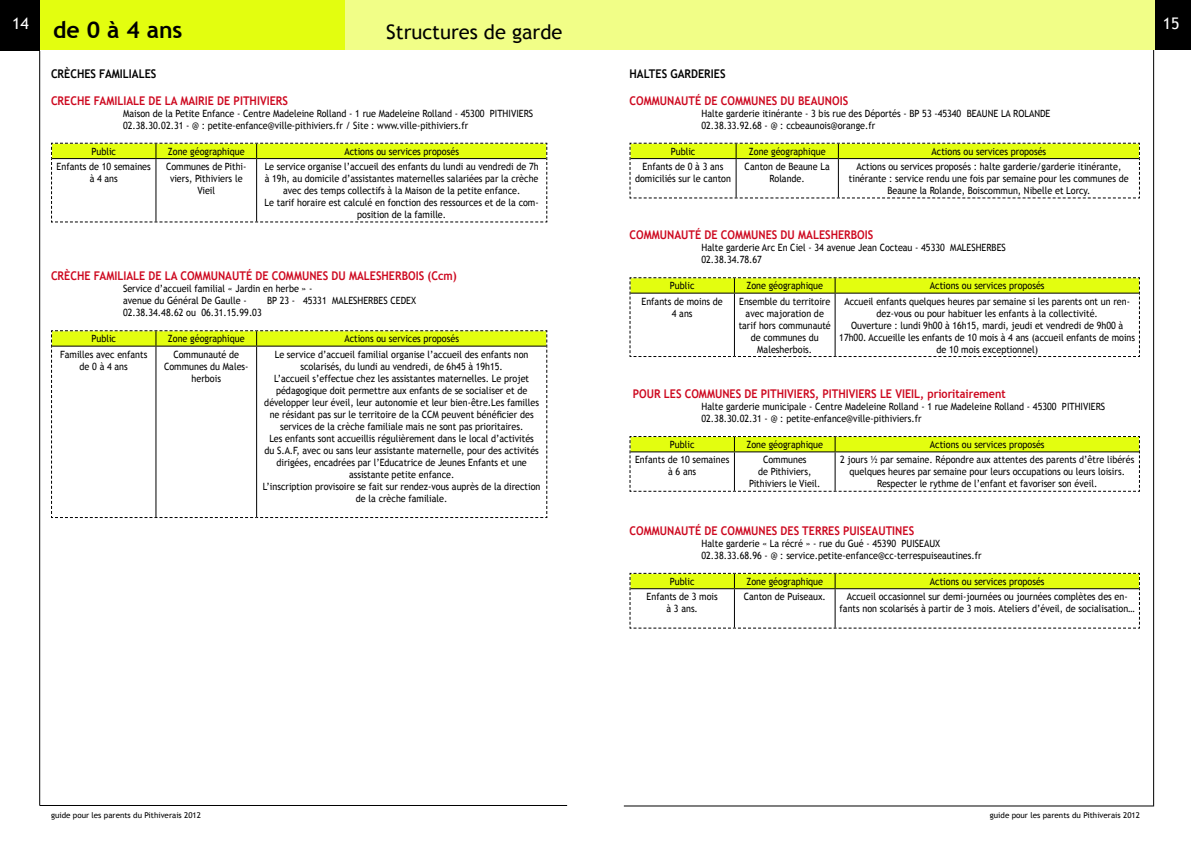
<style>
.page{position:relative;width:1191px;height:842px;background:#fff}
.page>*{position:absolute;margin:0;border:0;box-sizing:border-box;transform-origin:0 0}
.t1{font:700 23px "Trebuchet MS";color:#000}
.t2{font:20px "Trebuchet MS";color:#000}
.t3{font:16px "Trebuchet MS";color:#fff}
.t4{font:700 12px "Trebuchet MS";color:#cd071e;scale:.9 1}
.t5{font:700 12px "Trebuchet MS";color:#000;scale:.9 1}
.t6{font:10px/12px "Trebuchet MS";color:#000;text-align:center;scale:.9 1}
.t7{font:8px "Trebuchet MS";color:#000}
</style>
<div class="page">
<div style="left:0;top:0;width:40px;height:50px;background:#000"></div>
<hr style="left:39px;top:51px;width:1px;height:754px;background:#000">
<hr style="left:1153px;top:48px;width:1px;height:758px;background:#000">
<hr style="left:624px;top:805px;width:529px;height:1px;background:#000">
<hr style="left:40px;top:805px;width:527px;height:1px;background:#000">
<div style="left:1152px;top:0;width:39px;height:50px;background:#000"></div>
<div style="left:42px;top:0;width:1113px;height:49px;background:#f1fe87"></div>
<svg style="left:51px;top:142px;width:497px;height:81px"></svg>
<hr style="left:52px;top:158px;width:104px;height:1px;background:#000">
<hr style="left:156px;top:158px;width:101px;height:1px;background:#000">
<hr style="left:155px;top:159px;width:1px;height:62px;background:#000">
<hr style="left:257px;top:158px;width:289px;height:1px;background:#000">
<hr style="left:256px;top:159px;width:1px;height:62px;background:#000">
<svg style="left:51px;top:330px;width:497px;height:188px"></svg>
<hr style="left:52px;top:346px;width:104px;height:1px;background:#000">
<hr style="left:156px;top:346px;width:101px;height:1px;background:#000">
<hr style="left:155px;top:347px;width:1px;height:170px;background:#000">
<hr style="left:257px;top:346px;width:289px;height:1px;background:#000">
<hr style="left:256px;top:347px;width:1px;height:170px;background:#000">
<svg style="left:629px;top:142px;width:511px;height:57px"></svg>
<hr style="left:630px;top:158px;width:106px;height:1px;background:#000">
<hr style="left:736px;top:158px;width:102px;height:1px;background:#000">
<hr style="left:735px;top:159px;width:1px;height:38px;background:#000">
<hr style="left:838px;top:158px;width:301px;height:1px;background:#000">
<hr style="left:838px;top:159px;width:1px;height:38px;background:#000">
<svg style="left:629px;top:277px;width:511px;height:80px"></svg>
<hr style="left:630px;top:293px;width:104px;height:1px;background:#000">
<hr style="left:734px;top:293px;width:101px;height:1px;background:#000">
<hr style="left:734px;top:294px;width:1px;height:62px;background:#000">
<hr style="left:835px;top:293px;width:304px;height:1px;background:#000">
<hr style="left:834px;top:294px;width:1px;height:62px;background:#000">
<svg style="left:629px;top:436px;width:511px;height:56px"></svg>
<hr style="left:630px;top:451px;width:104px;height:1px;background:#000">
<hr style="left:734px;top:451px;width:101px;height:1px;background:#000">
<hr style="left:734px;top:452px;width:1px;height:39px;background:#000">
<hr style="left:835px;top:451px;width:304px;height:1px;background:#000">
<hr style="left:834px;top:452px;width:1px;height:39px;background:#000">
<svg style="left:629px;top:572px;width:511px;height:57px"></svg>
<hr style="left:630px;top:588px;width:104px;height:1px;background:#000">
<hr style="left:734px;top:588px;width:101px;height:1px;background:#000">
<hr style="left:734px;top:589px;width:1px;height:39px;background:#000">
<hr style="left:835px;top:588px;width:304px;height:1px;background:#000">
<hr style="left:834px;top:589px;width:1px;height:39px;background:#000">
<div style="left:41px;top:0;width:304px;height:50px;background:#e3fe0f"></div>
<h3 class="t3" style="left:12px;top:14px;width:18px">14</h3>
<h1 class="t1" style="left:53px;top:16px;width:131px">de 0 à 4 ans</h1>
<h2 class="t2" style="left:386px;top:20px;width:178px">Structures de garde</h2>
<p class="t5" style="left:51px;top:67px;width:119px">CRÈCHES FAMILIALES</p>
<p class="t4" style="left:51px;top:93px;width:265px">CRECHE FAMILIALE DE LA MAIRIE DE PITHIVIERS</p>
<p class="t6" style="left:123px;top:107px;width:457px;text-align:left">Maison de la Petite Enfance - Centre Madeleine Rolland - 1 rue Madeleine Rolland - 45300 PITHIVIERS<br>02.38.30.02.31 - @ : petite-enfance@ville-pithiviers.fr / Site : www.ville-pithiviers.fr</p>
<p class="t6" style="left:91px;top:145px;width:29px">Public</p>
<p class="t6" style="left:168px;top:145px;width:87px">Zone géographique</p>
<p class="t6" style="left:344px;top:145px;width:129px">Actions ou services proposés</p>
<p class="t6" style="left:57px;top:161px;width:106px">Enfants de 10 semaines à 4 ans</p>
<p class="t6" style="left:166px;top:161px;width:91px">Communes de Pithi&shy;viers, Pithiviers le<br>Vieil</p>
<p class="t6" style="left:265px;top:161px;width:306px">Le service organise l’accueil des enfants du lundi au vendredi de 7h à 19h, au domicile d’assistantes maternelles salariées par la crèche avec des temps collectifs à la Maison de la petite enfance.<br>Le tarif horaire est calculé en fonction des ressources et de la com&shy;position de la famille.</p>
<p class="t4" style="left:51px;top:268px;width:452px">CRÈCHE FAMILIALE DE LA COMMUNAUTÉ DE COMMUNES DU MALESHERBOIS (Ccm)</p>
<p class="t6" style="left:123px;top:283px;width:212px;text-align:left">Service d’accueil familial « Jardin en herbe » - avenue du Général De Gaulle -</p>
<p class="t6" style="left:267px;top:295px;width:167px">BP 23 - 45331 MALESHERBES CEDEX</p>
<p class="t6" style="left:123px;top:307px;width:156px">02.38.34.48.62 ou 06.31.15.99.03</p>
<p class="t6" style="left:91px;top:333px;width:29px">Public</p>
<p class="t6" style="left:168px;top:333px;width:87px">Zone géographique</p>
<p class="t6" style="left:344px;top:333px;width:129px">Actions ou services proposés</p>
<p class="t6" style="left:60px;top:348px;width:98px">Familles avec enfants de 0 à 4 ans</p>
<p class="t6" style="left:164px;top:348px;width:95px">Communauté de<br>Communes du Males&shy;herbois</p>
<p class="t6" style="left:263px;top:348px;width:310px">Le service d’accueil familial organise l’accueil des enfants non scolarisés, du lundi au vendredi, de 6h45 à 19h15.<br>L’accueil s’effectue chez les assistantes maternelles. Le projet pédagogique doit permettre aux enfants de se socialiser et de développer leur éveil, leur autonomie et leur bien-être.Les familles ne résidant pas sur le territoire de la CCM peuvent bénéficier des services de la crèche familiale mais ne sont pas prioritaires.<br>Les enfants sont accueillis régulièrement dans le local d’activités<br>du S.A.F, avec ou sans leur assistante maternelle, pour des activités dirigées, encadrées par l’Educatrice de Jeunes Enfants et une assistante petite enfance.<br>L’inscription provisoire se fait sur rendez-vous auprès de la direction de la crèche familiale.</p>
<p class="t5" style="left:629px;top:67px;width:108px">HALTES GARDERIES</p>
<p class="t4" style="left:629px;top:93px;width:244px">COMMUNAUTÉ DE COMMUNES DU BEAUNOIS</p>
<p class="t6" style="left:701px;top:107px;width:389px;text-align:left">Halte garderie itinérante - 3 bis rue des Déportés - BP 53 -45340 BEAUNE LA ROLANDE<br>02.38.33.92.68 - @ : ccbeaunois@orange.fr</p>
<p class="t6" style="left:671px;top:145px;width:29px">Public</p>
<p class="t6" style="left:749px;top:145px;width:87px">Zone géographique</p>
<p class="t6" style="left:931px;top:145px;width:129px">Actions ou services proposés</p>
<p class="t6" style="left:635px;top:161px;width:108px">Enfants de 0 à 3 ans domiciliés sur le canton</p>
<p class="t6" style="left:744px;top:161px;width:96px">Canton de Beaune La<br>Rolande.</p>
<p class="t6" style="left:849px;top:161px;width:312px">Actions ou services proposés : halte garderie/garderie itinérante, tinérante : service rendu une fois par semaine pour les communes de<br>Beaune la Rolande, Boiscommun, Nibelle et Lorcy.</p>
<p class="t4" style="left:629px;top:227px;width:272px">COMMUNAUTÉ DE COMMUNES DU MALESHERBOIS</p>
<p class="t6" style="left:701px;top:242px;width:340px;text-align:left">Halte garderie Arc En Ciel - 34 avenue Jean Cocteau - 45330 MALESHERBES<br>02.38.34.78.67</p>
<p class="t6" style="left:670px;top:280px;width:29px">Public</p>
<p class="t6" style="left:746px;top:280px;width:87px">Zone géographique</p>
<p class="t6" style="left:930px;top:280px;width:129px">Actions ou services proposés</p>
<p class="t6" style="left:641px;top:295px;width:92px">Enfants de moins de<br>4 ans</p>
<p class="t6" style="left:738px;top:295px;width:104px">Ensemble du territoire avec majoration de tarif hors communauté de communes du<br>Malesherbois.</p>
<p class="t6" style="left:839px;top:295px;width:330px">Accueil enfants quelques heures par semaine si les parents ont un ren&shy;dez-vous ou pour habituer les enfants à la collectivité.<br>Ouverture : lundi 9h00 à 16h15, mardi, jeudi et vendredi de 9h00 à 17h00. Accueille les enfants de 10 mois à 4 ans (accueil enfants de moins de 10 mois exceptionnel)</p>
<p class="t4" style="left:633px;top:386px;width:416px">POUR LES COMMUNES DE PITHIVIERS, PITHIVIERS LE VIEIL, prioritairement</p>
<p class="t6" style="left:701px;top:401px;width:450px;text-align:left">Halte garderie municipale - Centre Madeleine Rolland - 1 rue Madeleine Rolland - 45300 PITHIVIERS<br>02.38.30.02.31 - @ : petite-enfance@ville-pithiviers.fr</p>
<p class="t6" style="left:670px;top:438px;width:29px">Public</p>
<p class="t6" style="left:746px;top:438px;width:87px">Zone géographique</p>
<p class="t6" style="left:930px;top:438px;width:129px">Actions ou services proposés</p>
<p class="t6" style="left:635px;top:454px;width:106px">Enfants de 10 semaines à 6 ans</p>
<p class="t6" style="left:749px;top:454px;width:81px">Communes<br>de Pithiviers,<br>Pithiviers le Vieil.</p>
<p class="t6" style="left:840px;top:454px;width:328px">2 jours ½ par semaine. Répondre aux attentes des parents d’être libérés quelques heures par semaine pour leurs occupations ou leurs loisirs.<br>Respecter le rythme de l’enfant et favoriser son éveil.</p>
<p class="t4" style="left:629px;top:523px;width:318px">COMMUNAUTÉ DE COMMUNES DES TERRES PUISEAUTINES</p>
<p class="t6" style="left:701px;top:537px;width:313px;text-align:left">Halte garderie « La récré » - rue du Gué - 45390 PUISEAUX<br>02.38.33.68.96 - @ : service.petite-enfance@cc-terrespuiseautines.fr</p>
<p class="t6" style="left:670px;top:575px;width:29px">Public</p>
<p class="t6" style="left:746px;top:575px;width:87px">Zone géographique</p>
<p class="t6" style="left:930px;top:575px;width:129px">Actions ou services proposés</p>
<p class="t6" style="left:646px;top:591px;width:81px">Enfants de 3 mois à 3 ans.</p>
<p class="t6" style="left:743px;top:591px;width:93px">Canton de Puiseaux.</p>
<p class="t6" style="left:839px;top:591px;width:329px">Accueil occasionnel sur demi-journées ou journées complètes des en&shy;fants non scolarisés à partir de 3 mois. Ateliers d’éveil, de socialisation…</p>
<h3 class="t3" style="left:1162px;top:14px;width:18px">15</h3>
<p class="t7" style="left:51px;top:810px;width:151px">guide pour les parents du Pithiverais 2012</p>
<p class="t7" style="left:990px;top:810px;width:151px">guide pour les parents du Pithiverais 2012</p>
</div>
